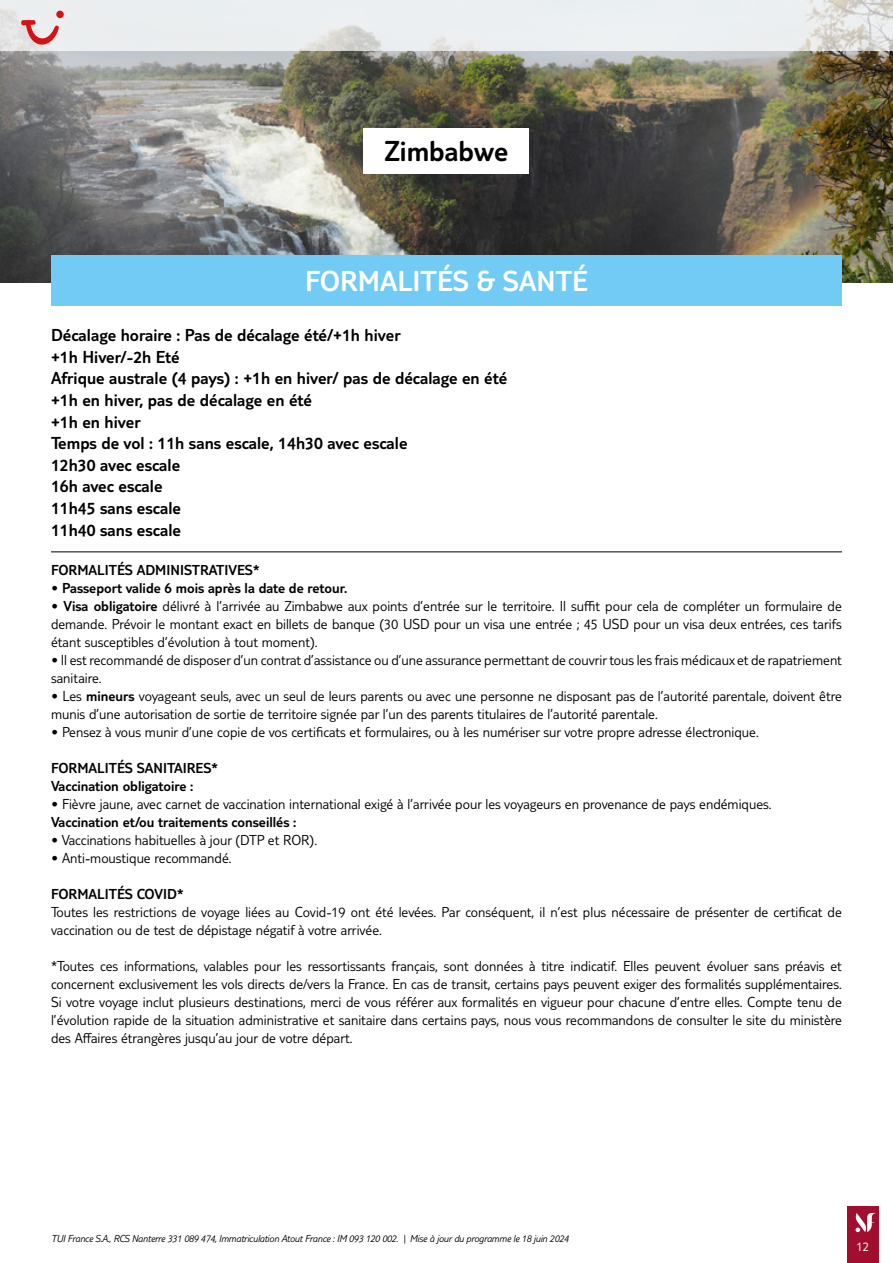
<style>
.page{position:relative;width:893px;height:1263px;background:#fff}
.page>*{position:absolute;margin:0;border:0;box-sizing:border-box;transform-origin:0 0}
.t1{font:300 30px "TUI Type";color:#fff}
.t2{font:300 30px "TUI Type";color:#000}
.t3{font:300 18px/21.6px "TUI Type";color:#000}
.t4{font:300 15px/18px "TUI Type";color:#000}
.t5{font:300 15px/18px "TUI Type";color:#000}
.t6{font:300 13.5px "TUI Type";color:#fff}
.t7{font:italic 300 10.5px "TUI Type";letter-spacing:-.02em;color:#000}
.s1{font-style:inherit}
</style>
<div class="page">
<div style="left:847px;top:1206px;width:32px;height:57px;background:#a10e2f"></div>
<svg style="left:855px;top:1213px;width:21px;height:19px"></svg>
<img style="left:0;top:51px;width:893px;height:232px">
<svg style="left:0;top:0;width:893px;height:51px;background:#e9ebed"></svg>
<div style="left:363px;top:128px;width:166px;height:46px;background:#fff"></div>
<hr style="left:51px;top:551px;width:791px;height:1px;background:#000">
<div style="left:51px;top:255px;width:791px;height:51px;background:#71cbf4"></div>
<svg style="left:21px;top:20px;width:38px;height:31px"></svg>
<div style="left:56px;top:11px;width:8px;height:7px;background:#d51317;border-radius:50%"></div>
<h1 class="t2" style="left:385px;top:134px;width:125px">Zimbabwe</h1>
<h1 class="t1" style="left:305px;top:263px;width:284px">FORMALITÉS &amp; SANTÉ</h1>
<p class="t3" style="left:51px;top:324px;width:458px">Décalage horaire : Pas de décalage été/+1h hiver<br>+1h Hiver/-2h Eté<br>Afrique australe (4 pays) : +1h en hiver/ pas de décalage en été +1h en hiver, pas de décalage en été<br>+1h en hiver<br>Temps de vol : 11h sans escale, 14h30 avec escale<br>12h30 avec escale<br>16h avec escale<br>11h45 sans escale<br>11h40 sans escale</p>
<p class="t5" style="left:51px;top:561px;width:210px">FORMALITÉS ADMINISTRATIVES*</p>
<p class="t5" style="left:51px;top:579px;width:298px"><span class="s1">•</span> Passeport valide 6 mois après la date de retour.</p>
<p class="t4" style="left:51px;top:597px;width:792px;text-align:justify">• <span class="s1">Visa obligatoire</span> délivré à l’arrivée au Zimbabwe aux points d’entrée sur le territoire. Il suffit pour cela de compléter un formulaire de demande. Prévoir le montant exact en billets de banque (30 USD pour un visa une entrée ; 45 USD pour un visa deux entrées, ces tarifs étant susceptibles d’évolution à tout moment).</p>
<p class="t4" style="left:51px;top:651px;width:792px">• Il est recommandé de disposer d’un contrat d’assistance ou d’une assurance permettant de couvrir tous les frais médicaux et de rapatriement sanitaire.</p>
<p class="t4" style="left:51px;top:687px;width:792px">• Les <span class="s1">mineurs</span> voyageant seuls, avec un seul de leurs parents ou avec une personne ne disposant pas de l’autorité parentale, doivent être munis d’une autorisation de sortie de territoire signée par l’un des parents titulaires de l’autorité parentale.</p>
<p class="t4" style="left:51px;top:723px;width:709px">• Pensez à vous munir d’une copie de vos certificats et formulaires, ou à les numériser sur votre propre adresse électronique.</p>
<p class="t5" style="left:51px;top:759px;width:168px">FORMALITÉS SANITAIRES*<br>Vaccination obligatoire :</p>
<p class="t4" style="left:51px;top:795px;width:722px">• Fièvre jaune, avec carnet de vaccination international exigé à l’arrivée pour les voyageurs en provenance de pays endémiques.</p>
<p class="t5" style="left:51px;top:813px;width:247px">Vaccination et/ou traitements conseillés :</p>
<p class="t4" style="left:51px;top:831px;width:268px">• Vaccinations habituelles à jour (DTP et ROR).</p>
<p class="t4" style="left:51px;top:849px;width:182px">• Anti-moustique recommandé.</p>
<p class="t5" style="left:51px;top:885px;width:134px">FORMALITÉS COVID*</p>
<p class="t4" style="left:51px;top:903px;width:792px">Toutes les restrictions de voyage liées au Covid-19 ont été levées. Par conséquent, il n’est plus nécessaire de présenter de certificat de vaccination ou de test de dépistage négatif à votre arrivée.</p>
<p class="t4" style="left:51px;top:957px;width:792px;text-align:justify">*Toutes ces informations, valables pour les ressortissants français, sont données à titre indicatif. Elles peuvent évoluer sans préavis et concernent exclusivement les vols directs de/vers la France. En cas de transit, certains pays peuvent exiger des formalités supplémentaires.<br>Si votre voyage inclut plusieurs destinations, merci de vous référer aux formalités en vigueur pour chacune d’entre elles. Compte tenu de l’évolution rapide de la situation administrative et sanitaire dans certains pays, nous vous recommandons de consulter le site du ministère des Affaires étrangères jusqu’au jour de votre départ.</p>
<p class="t7" style="left:51px;top:1232px;width:519px">TUI France S.A., RCS Nanterre 331 089 474, Immatriculation Atout France : IM 093 120 002. | Mise à jour du programme le 18 juin 2024</p>
<p class="t6" style="left:856px;top:1239px;width:14px">12</p>
</div>
